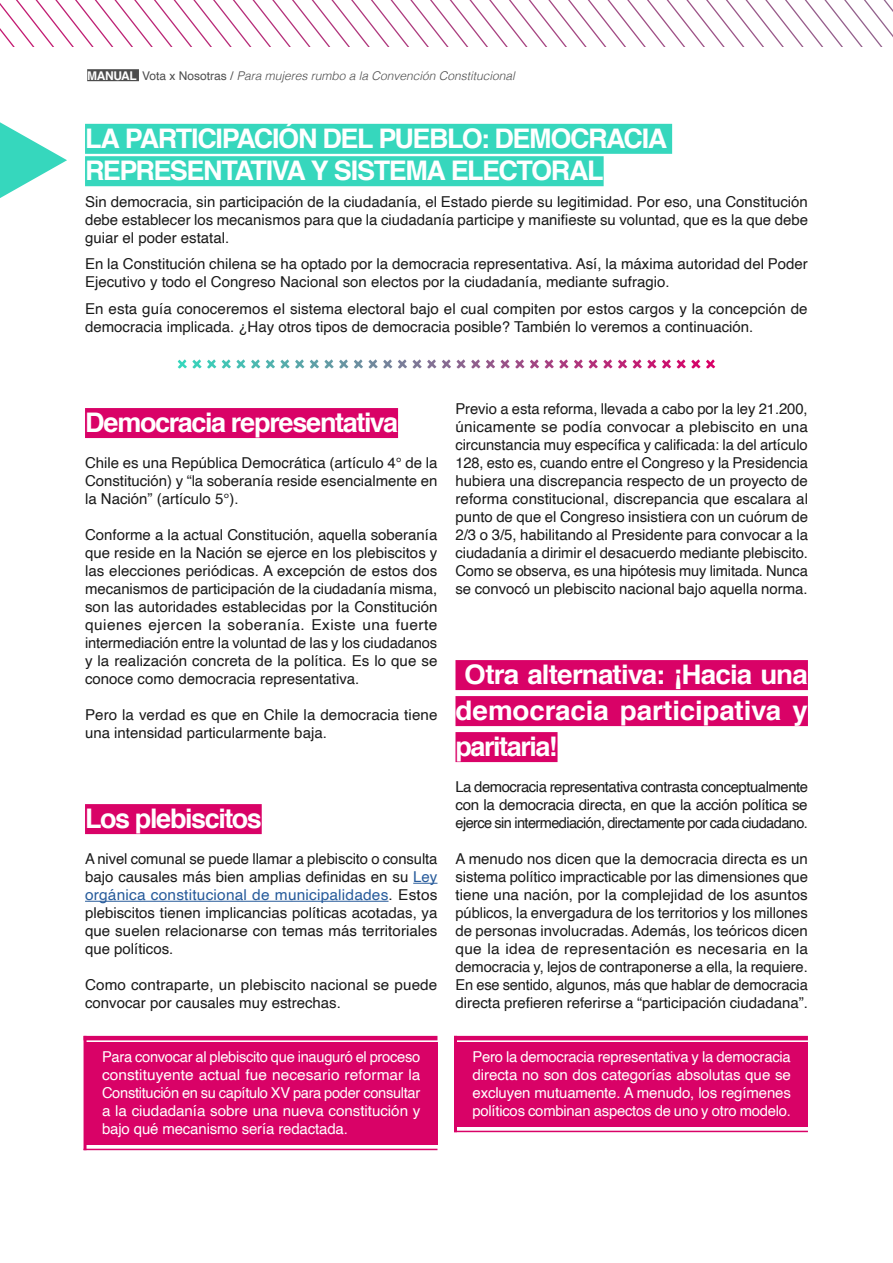
<style>
.page{position:relative;width:893px;height:1263px;background:#fff}
.page>*{position:absolute;margin:0;border:0;box-sizing:border-box;transform-origin:0 0}
.t1{font:700 27px/36px "Helvetica";letter-spacing:-.05em;color:#fff}
.t2{font:15px/18px "Helvetica";color:#1a1a1a;text-align:justify}
.t3{font:15px/18px "Helvetica";letter-spacing:-.01em;color:#fff;text-align:justify}
.t4{font:italic 300 12px "Helvetica";color:#4d4d4d}
.s1{font-weight:700;font-style:normal;color:#fff}
.s2{font-weight:400;font-style:normal}
.s3{color:#275b9b}
</style>
<div class="page">
<svg style="left:0;top:0;width:893px;height:47px"></svg>
<div style="left:87px;top:69px;width:52px;height:12px;background:#4d4d4d"></div>
<div style="left:85px;top:124px;width:587px;height:30px;background:#36d7bd"></div>
<div style="left:85px;top:156px;width:519px;height:30px;background:#36d7bd"></div>
<img style="left:178px;top:359px;width:538px;height:10px">
<svg style="left:0;top:122px;width:67px;height:76px"></svg>
<div style="left:85px;top:408px;width:313px;height:30px;background:#d90267"></div>
<div style="left:85px;top:804px;width:177px;height:30px;background:#d90267"></div>
<svg style="left:413px;top:883px;width:24px;height:1px"></svg>
<hr style="left:85px;top:901px;width:303px;height:1px;background:#275b9b">
<div style="left:85px;top:1042px;width:352px;height:103px;background:#d90267"></div>
<hr style="left:84px;top:1036px;width:3px;height:114px;background:#d90267">
<hr style="left:84px;top:1036px;width:353px;height:4px;background:#d90267">
<hr style="left:84px;top:1149px;width:353px;height:1px;background:#d90267">
<div style="left:455px;top:660px;width:353px;height:30px;background:#d90267"></div>
<div style="left:455px;top:696px;width:353px;height:30px;background:#d90267"></div>
<div style="left:455px;top:732px;width:103px;height:30px;background:#d90267"></div>
<div style="left:455px;top:1042px;width:353px;height:85px;background:#d90267"></div>
<hr style="left:454px;top:1036px;width:3px;height:96px;background:#d90267">
<hr style="left:454px;top:1036px;width:354px;height:4px;background:#d90267">
<hr style="left:454px;top:1131px;width:354px;height:1px;background:#d90267">
<p class="t4" style="left:87px;top:65px;width:429px"><span class="s1">MANUAL</span> <span class="s2">Vota x Nosotras /</span> Para mujeres rumbo a la Convención Constitucional</p>
<h1 class="t1" style="left:85px;top:122px;width:584px;line-height:32.4px">LA PARTICIPACIÓN DEL PUEBLO: DEMOCRACIA<br>REPRESENTATIVA Y SISTEMA ELECTORAL</h1>
<p class="t2" style="left:85px;top:193px;width:724px">Sin democracia, sin participación de la ciudadanía, el Estado pierde su legitimidad. Por eso, una Constitución debe establecer los mecanismos para que la ciudadanía participe y manifieste su voluntad, que es la que debe guiar el poder estatal.</p>
<p class="t2" style="left:85px;top:255px;width:724px">En la Constitución chilena se ha optado por la democracia representativa. Así, la máxima autoridad del Poder<br>Ejecutivo y todo el Congreso Nacional son electos por la ciudadanía, mediante sufragio.</p>
<p class="t2" style="left:85px;top:300px;width:724px">En esta guía conoceremos el sistema electoral bajo el cual compiten por estos cargos y la concepción de democracia implicada. ¿Hay otros tipos de democracia posible? También lo veremos a continuación.</p>
<h1 class="t1" style="left:85px;top:405px;width:314px">Democracia representativa</h1>
<p class="t2" style="left:85px;top:454px;width:354px">Chile es una República Democrática (artículo 4° de la Constitución) y “la soberanía reside esencialmente en la Nación” (artículo 5°).</p>
<p class="t2" style="left:85px;top:526px;width:354px">Conforme a la actual Constitución, aquella soberanía que reside en la Nación se ejerce en los plebiscitos y las elecciones periódicas. A excepción de estos dos mecanismos de participación de la ciudadanía misma, son las autoridades establecidas por la Constitución quienes ejercen la soberanía. Existe una fuerte intermediación entre la voluntad de las y los ciudadanos y la realización concreta de la política. Es lo que se conoce como democracia representativa.</p>
<p class="t2" style="left:85px;top:706px;width:354px">Pero la verdad es que en Chile la democracia tiene una intensidad particularmente baja.</p>
<h1 class="t1" style="left:85px;top:801px;width:178px">Los plebiscitos</h1>
<p class="t2" style="left:85px;top:850px;width:354px">A nivel comunal se puede llamar a plebiscito o consulta bajo causales más bien amplias definidas en su <span class="s3">Ley orgánica constitucional de municipalidades</span>. Estos plebiscitos tienen implicancias políticas acotadas, ya que suelen relacionarse con temas más territoriales que políticos.</p>
<p class="t2" style="left:85px;top:976px;width:354px">Como contraparte, un plebiscito nacional se puede convocar por causales muy estrechas.</p>
<p class="t3" style="left:102px;top:1048px;width:320px">Para convocar al plebiscito que inauguró el proceso constituyente actual fue necesario reformar la Constitución en su capítulo XV para poder consultar a la ciudadanía sobre una nueva constitución y bajo qué mecanismo sería redactada.</p>
<p class="t2" style="left:455px;top:400px;width:354px">Previo a esta reforma, llevada a cabo por la ley 21.200, únicamente se podía convocar a plebiscito en una circunstancia muy específica y calificada: la del artículo 128, esto es, cuando entre el Congreso y la Presidencia hubiera una discrepancia respecto de un proyecto de reforma constitucional, discrepancia que escalara al punto de que el Congreso insistiera con un cuórum de 2/3 o 3/5, habilitando al Presidente para convocar a la ciudadanía a dirimir el desacuerdo mediante plebiscito.<br>Como se observa, es una hipótesis muy limitada. Nunca se convocó un plebiscito nacional bajo aquella norma.</p>
<h1 class="t1" style="left:455px;top:657px;width:354px;text-align:justify;text-indent:9px">Otra alternativa: ¡Hacia una democracia participativa y paritaria!</h1>
<p class="t2" style="left:455px;top:778px;width:354px">La democracia representativa contrasta conceptualmente con la democracia directa, en que la acción política se ejerce sin intermediación, directamente por cada ciudadano.</p>
<p class="t2" style="left:455px;top:850px;width:354px">A menudo nos dicen que la democracia directa es un sistema político impracticable por las dimensiones que tiene una nación, por la complejidad de los asuntos públicos, la envergadura de los territorios y los millones de personas involucradas. Además, los teóricos dicen que la idea de representación es necesaria en la democracia y, lejos de contraponerse a ella, la requiere.<br>En ese sentido, algunos, más que hablar de democracia directa prefieren referirse a “participación ciudadana”.</p>
<p class="t3" style="left:472px;top:1048px;width:320px">Pero la democracia representativa y la democracia directa no son dos categorías absolutas que se excluyen mutuamente. A menudo, los regímenes políticos combinan aspectos de uno y otro modelo.</p>
</div>
